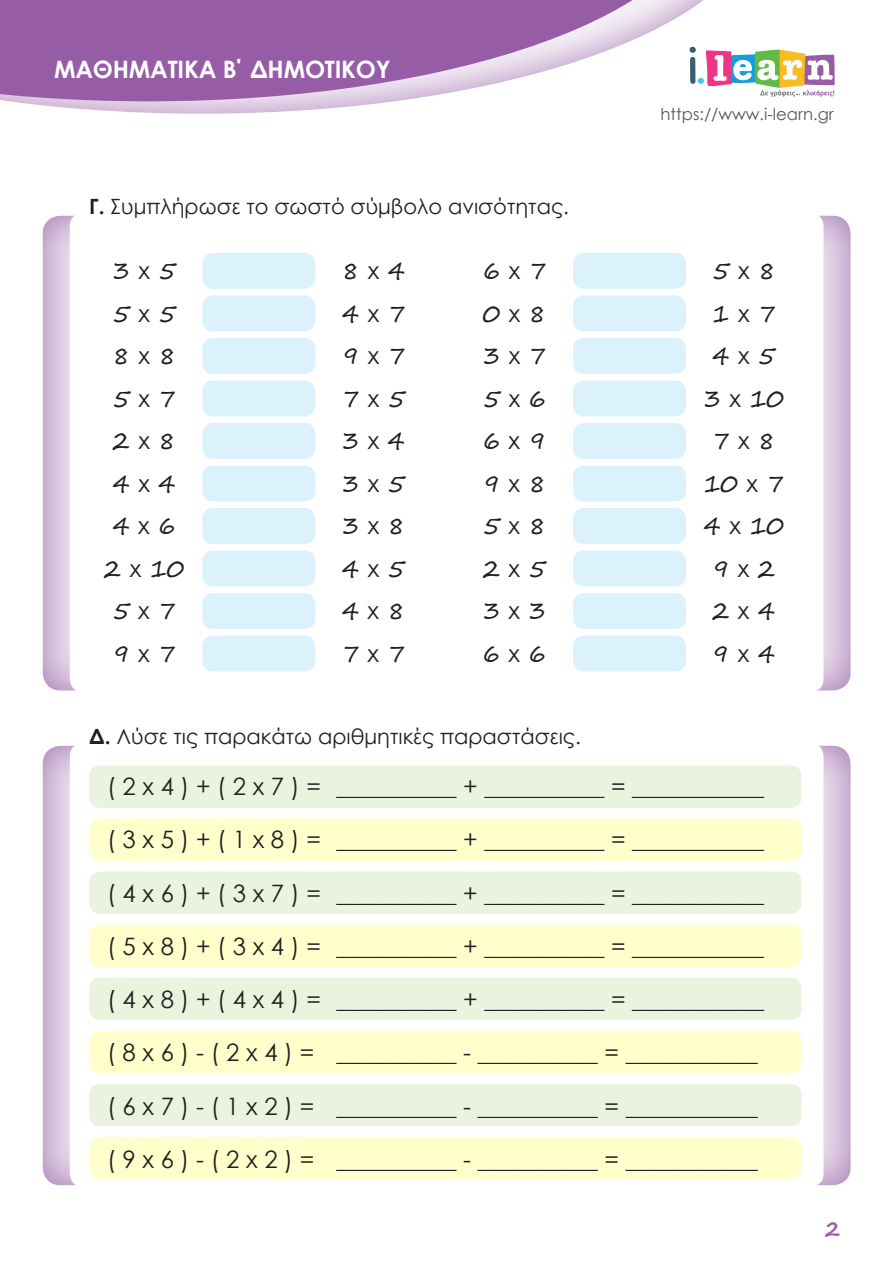
<style>
.page{position:relative;width:893px;height:1263px;background:#fff}
.page>*{position:absolute;margin:0;border:0;box-sizing:border-box;transform-origin:0 0}
.t1{font:24px "Century Gothic";color:#231f20}
.t2{font:24px "Segoe Script";letter-spacing:-.025em;color:#231f20}
.t3{font:700 24px "Century Gothic";letter-spacing:-.01em;color:#fff}
.t4{font:21px "Century Gothic";color:#231f20}
.t5{font:700 21px "Segoe Script";color:#965ca6}
.t6{font:16.5px "Century Gothic";color:#57585a}
.s1{font-weight:700}
.s2{font-family:"Century Gothic"}
</style>
<div class="page">
<div style="left:42px;top:213px;width:809px;height:478px;background:#965ca6;opacity:.75"></div>
<div style="left:70px;top:213px;width:753px;height:479px;background:#fff;border-radius:13px"></div>
<div style="left:42px;top:743px;width:809px;height:442px;background:#965ca6;opacity:.75"></div>
<div style="left:70px;top:743px;width:753px;height:443px;background:#fff;border-radius:13px"></div>
<div style="left:0;top:0;width:759px;height:116px;background:#965ca6;opacity:.75"></div>
<svg style="left:0;top:0;width:705px;height:101px;fill:#965ca6"></svg>
<svg style="left:690px;top:47px;width:145px;height:50px"></svg>
<div style="left:202px;top:253px;width:113px;height:36px;background:#dbf2fc;border-radius:11px"></div>
<div style="left:89px;top:765px;width:712px;height:43px;background:#eaf3de;border-radius:11px"></div>
<div style="left:89px;top:818px;width:712px;height:43px;background:#ffc;border-radius:11px"></div>
<div style="left:89px;top:871px;width:712px;height:43px;background:#eaf3de;border-radius:11px"></div>
<div style="left:89px;top:925px;width:712px;height:42px;background:#ffc;border-radius:11px"></div>
<div style="left:89px;top:978px;width:712px;height:42px;background:#eaf3de;border-radius:11px"></div>
<div style="left:89px;top:1031px;width:712px;height:42px;background:#ffc;border-radius:11px"></div>
<div style="left:89px;top:1084px;width:712px;height:42px;background:#eaf3de;border-radius:11px"></div>
<div style="left:89px;top:1137px;width:712px;height:42px;background:#ffc;border-radius:11px"></div>
<div style="left:573px;top:253px;width:113px;height:36px;background:#dbf2fc;border-radius:11px"></div>
<div style="left:202px;top:295px;width:113px;height:36px;background:#dbf2fc;border-radius:11px"></div>
<div style="left:573px;top:295px;width:113px;height:36px;background:#dbf2fc;border-radius:11px"></div>
<div style="left:202px;top:338px;width:113px;height:36px;background:#dbf2fc;border-radius:11px"></div>
<div style="left:573px;top:338px;width:113px;height:36px;background:#dbf2fc;border-radius:11px"></div>
<div style="left:202px;top:380px;width:113px;height:36px;background:#dbf2fc;border-radius:11px"></div>
<div style="left:573px;top:380px;width:113px;height:36px;background:#dbf2fc;border-radius:11px"></div>
<div style="left:202px;top:423px;width:113px;height:36px;background:#dbf2fc;border-radius:11px"></div>
<div style="left:573px;top:423px;width:113px;height:36px;background:#dbf2fc;border-radius:11px"></div>
<div style="left:202px;top:466px;width:113px;height:35px;background:#dbf2fc;border-radius:11px"></div>
<div style="left:573px;top:466px;width:113px;height:35px;background:#dbf2fc;border-radius:11px"></div>
<div style="left:202px;top:508px;width:113px;height:36px;background:#dbf2fc;border-radius:11px"></div>
<div style="left:573px;top:508px;width:113px;height:36px;background:#dbf2fc;border-radius:11px"></div>
<div style="left:202px;top:551px;width:113px;height:35px;background:#dbf2fc;border-radius:11px"></div>
<div style="left:573px;top:551px;width:113px;height:35px;background:#dbf2fc;border-radius:11px"></div>
<div style="left:202px;top:593px;width:113px;height:36px;background:#dbf2fc;border-radius:11px"></div>
<div style="left:573px;top:593px;width:113px;height:36px;background:#dbf2fc;border-radius:11px"></div>
<div style="left:202px;top:636px;width:113px;height:35px;background:#dbf2fc;border-radius:11px"></div>
<div style="left:573px;top:636px;width:113px;height:35px;background:#dbf2fc;border-radius:11px"></div>
<p class="t3" style="left:54px;top:51px;width:338px">ΜΑΘΗΜΑΤΙΚΑ Β΄ ΔΗΜΟΤΙΚΟΥ</p>
<p class="t4" style="left:89px;top:192px;width:481px"><span class="s1">Γ.</span> Συμπλήρωσε το σωστό σύμβολο ανισότητας.</p>
<p class="t6" style="left:660px;top:103px;width:175px">https://www.i-learn.gr</p>
<p class="t2" style="left:113px;top:251px;width:65px">3 <span class="s2">x</span> 5</p>
<p class="t2" style="left:342px;top:251px;width:65px">8 <span class="s2">x</span> 4</p>
<p class="t2" style="left:113px;top:294px;width:65px">5 <span class="s2">x</span> 5</p>
<p class="t2" style="left:342px;top:294px;width:65px">4 <span class="s2">x</span> 7</p>
<p class="t2" style="left:112px;top:336px;width:65px">8 <span class="s2">x</span> 8</p>
<p class="t2" style="left:342px;top:336px;width:65px">9 <span class="s2">x</span> 7</p>
<p class="t2" style="left:112px;top:379px;width:65px">5 <span class="s2">x</span> 7</p>
<p class="t2" style="left:342px;top:379px;width:65px">7 <span class="s2">x</span> 5</p>
<p class="t2" style="left:112px;top:421px;width:65px">2 <span class="s2">x</span> 8</p>
<p class="t2" style="left:342px;top:421px;width:65px">3 <span class="s2">x</span> 4</p>
<p class="t2" style="left:112px;top:464px;width:65px">4 <span class="s2">x</span> 4</p>
<p class="t2" style="left:342px;top:464px;width:65px">3 <span class="s2">x</span> 5</p>
<p class="t2" style="left:112px;top:506px;width:65px">4 <span class="s2">x</span> 6</p>
<p class="t2" style="left:342px;top:506px;width:65px">3 <span class="s2">x</span> 8</p>
<p class="t2" style="left:104px;top:549px;width:82px">2 <span class="s2">x</span> 10</p>
<p class="t2" style="left:342px;top:549px;width:65px">4 <span class="s2">x</span> 5</p>
<p class="t2" style="left:112px;top:591px;width:65px">5 <span class="s2">x</span> 7</p>
<p class="t2" style="left:342px;top:591px;width:65px">4 <span class="s2">x</span> 8</p>
<p class="t2" style="left:112px;top:634px;width:65px">9 <span class="s2">x</span> 7</p>
<p class="t2" style="left:342px;top:634px;width:65px">7 <span class="s2">x</span> 7</p>
<p class="t2" style="left:483px;top:251px;width:65px">6 <span class="s2">x</span> 7</p>
<p class="t2" style="left:712px;top:251px;width:65px">5 <span class="s2">x</span> 8</p>
<p class="t2" style="left:483px;top:294px;width:65px">0 <span class="s2">x</span> 8</p>
<p class="t2" style="left:712px;top:294px;width:65px">1 <span class="s2">x</span> 7</p>
<p class="t2" style="left:483px;top:336px;width:65px">3 <span class="s2">x</span> 7</p>
<p class="t2" style="left:712px;top:336px;width:65px">4 <span class="s2">x</span> 5</p>
<p class="t2" style="left:483px;top:379px;width:65px">5 <span class="s2">x</span> 6</p>
<p class="t2" style="left:704px;top:379px;width:82px">3 <span class="s2">x</span> 10</p>
<p class="t2" style="left:483px;top:421px;width:65px">6 <span class="s2">x</span> 9</p>
<p class="t2" style="left:712px;top:421px;width:65px">7 <span class="s2">x</span> 8</p>
<p class="t2" style="left:483px;top:464px;width:65px">9 <span class="s2">x</span> 8</p>
<p class="t2" style="left:704px;top:464px;width:82px">10 <span class="s2">x</span> 7</p>
<p class="t2" style="left:483px;top:506px;width:65px">5 <span class="s2">x</span> 8</p>
<p class="t2" style="left:704px;top:506px;width:82px">4 <span class="s2">x</span> 10</p>
<p class="t2" style="left:483px;top:549px;width:65px">2 <span class="s2">x</span> 5</p>
<p class="t2" style="left:712px;top:549px;width:65px">9 <span class="s2">x</span> 2</p>
<p class="t2" style="left:483px;top:591px;width:65px">3 <span class="s2">x</span> 3</p>
<p class="t2" style="left:712px;top:591px;width:65px">2 <span class="s2">x</span> 4</p>
<p class="t2" style="left:483px;top:634px;width:65px">6 <span class="s2">x</span> 6</p>
<p class="t2" style="left:712px;top:634px;width:65px">9 <span class="s2">x</span> 4</p>
<p class="t4" style="left:89px;top:722px;width:493px"><span class="s1">Δ.</span> Λύσε τις παρακάτω αριθμητικές παραστάσεις.</p>
<p class="t1" style="left:107px;top:769px;width:659px">( 2 x 4 ) + ( 2 x 7 ) = __________ + __________ = ___________</p>
<p class="t1" style="left:107px;top:823px;width:659px">( 3 x 5 ) + ( 1 x 8 ) = __________ + __________ = ___________</p>
<p class="t1" style="left:107px;top:876px;width:659px">( 4 x 6 ) + ( 3 x 7 ) = __________ + __________ = ___________</p>
<p class="t1" style="left:107px;top:929px;width:659px">( 5 x 8 ) + ( 3 x 4 ) = __________ + __________ = ___________</p>
<p class="t1" style="left:107px;top:982px;width:659px">( 4 x 8 ) + ( 4 x 4 ) = __________ + __________ = ___________</p>
<p class="t1" style="left:107px;top:1036px;width:652px">( 8 x 6 ) - ( 2 x 4 ) = __________ - __________ = ___________</p>
<p class="t1" style="left:107px;top:1089px;width:652px">( 6 x 7 ) - ( 1 x 2 ) = __________ - __________ = ___________</p>
<p class="t1" style="left:107px;top:1142px;width:652px">( 9 x 6 ) - ( 2 x 2 ) = __________ - __________ = ___________</p>
<p class="t5" style="left:825px;top:1212px;width:17px">2</p>
</div>
